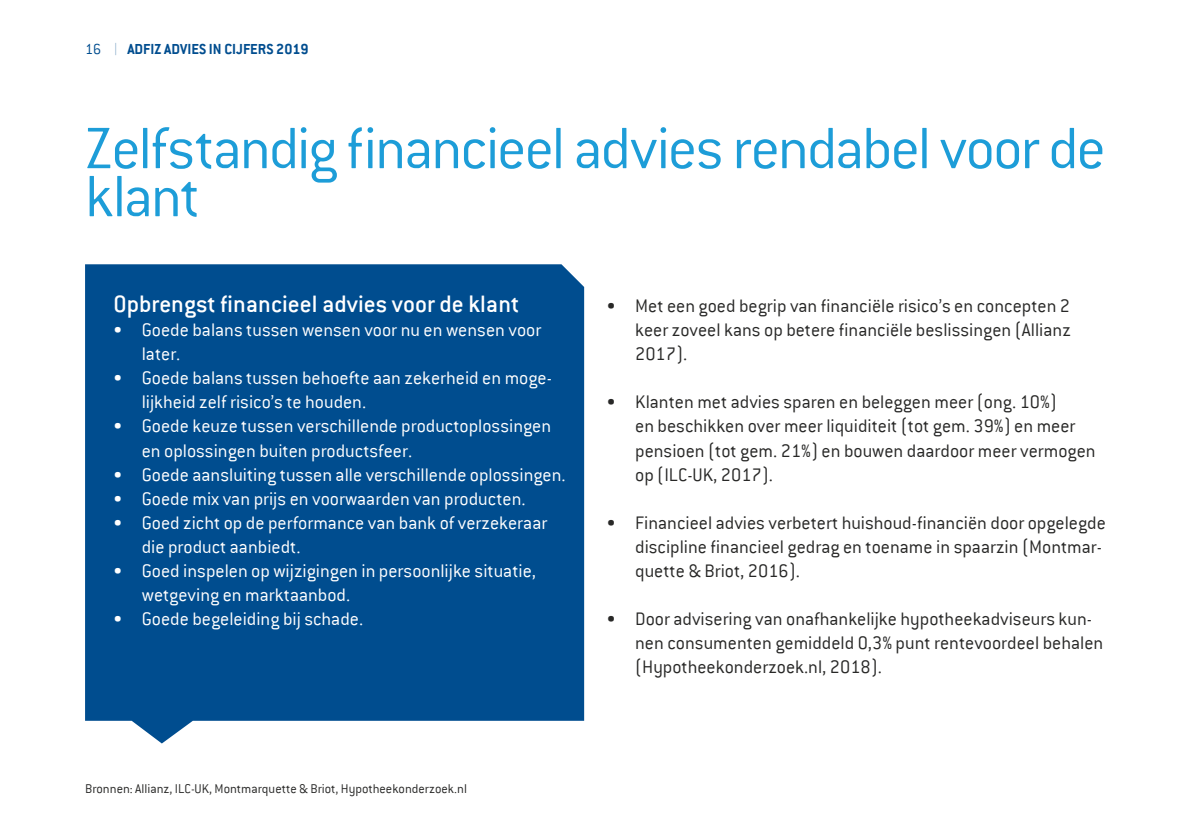
<style>
.page{position:relative;width:1191px;height:840px;background:#fff}
.page>*{position:absolute;margin:0;border:0;box-sizing:border-box;transform-origin:0 0}
.t1{font:300 64px/48px "Conduit ITC";letter-spacing:-.03em;color:#1d9dd8}
.t2{font:500 26px "Conduit ITC";color:#fff}
.t3{font:300 20px/24px "Conduit ITC";color:#282827}
.t4{font:300 20px/24px "Conduit ITC";color:#fff}
.t5{font:700 16px "Conduit ITC";color:#004d8f}
.t6{font:300 14px "Conduit ITC";color:#282827}
.s1{font-weight:300}
.s2{font-family:"Intro";font-weight:100}
</style>
<div class="page">
<div style="left:85px;top:264px;width:499px;height:479px;background:#004d8f"></div>
<p class="t5" style="left:85px;top:40px;width:225px"><span class="s1">16</span> <span class="s2">|</span> ADFIZ ADVIES IN CIJFERS 2019</p>
<h1 class="t1" style="left:85px;top:124px;width:1022px">Zelfstandig financieel advies rendabel voor de klant</h1>
<h2 class="t2" style="left:113px;top:289px;width:407px">Opbrengst financieel advies voor de klant</h2>
<p class="t4" style="left:142px;top:318px;width:401px;text-indent:-28px">• Goede balans tussen wensen voor nu en wensen voor later.</p>
<p class="t4" style="left:142px;top:366px;width:412px;text-indent:-28px">• Goede balans tussen behoefte aan zekerheid en moge&shy;lijkheid zelf risico’s te houden.</p>
<p class="t4" style="left:142px;top:414px;width:411px;text-indent:-28px">• Goede keuze tussen verschillende productoplossingen en oplossingen buiten productsfeer.</p>
<p class="t4" style="left:113px;top:462px;width:454px">• Goede aansluiting tussen alle verschillende oplossingen.</p>
<p class="t4" style="left:113px;top:486px;width:414px">• Goede mix van prijs en voorwaarden van producten.</p>
<p class="t4" style="left:142px;top:510px;width:407px;text-indent:-28px">• Goed zicht op de performance van bank of verzekeraar die product aanbiedt.</p>
<p class="t4" style="left:142px;top:558px;width:396px;text-indent:-28px">• Goed inspelen op wijzigingen in persoonlijke situatie, wetgeving en marktaanbod.</p>
<p class="t4" style="left:113px;top:606px;width:251px">• Goede begeleiding bij schade.</p>
<p class="t6" style="left:85px;top:780px;width:383px">Bronnen: Allianz, ILC-UK, Montmarquette &amp; Briot, Hypotheekonderzoek.nl</p>
<p class="t3" style="left:635px;top:294px;width:437px;text-align:justify;text-indent:-28px">• Met een goed begrip van financiële risico’s en concepten 2 keer zoveel kans op betere financiële beslissingen (Allianz 2017).</p>
<p class="t3" style="left:635px;top:390px;width:462px;text-indent:-28px">• Klanten met advies sparen en beleggen meer (ong. 10%)<br>en beschikken over meer liquiditeit (tot gem. 39%) en meer pensioen (tot gem. 21%) en bouwen daardoor meer vermogen op (ILC-UK, 2017).</p>
<p class="t3" style="left:635px;top:510px;width:472px;text-indent:-28px">• Financieel advies verbetert huishoud-financiën door opgelegde discipline financieel gedrag en toename in spaarzin (Montmar&shy;quette &amp; Briot, 2016).</p>
<p class="t3" style="left:635px;top:606px;width:469px;text-indent:-28px">• Door advisering van onafhankelijke hypotheekadviseurs kun&shy;nen consumenten gemiddeld 0,3% punt rentevoordeel behalen (Hypotheekonderzoek.nl, 2018).</p>
</div>
